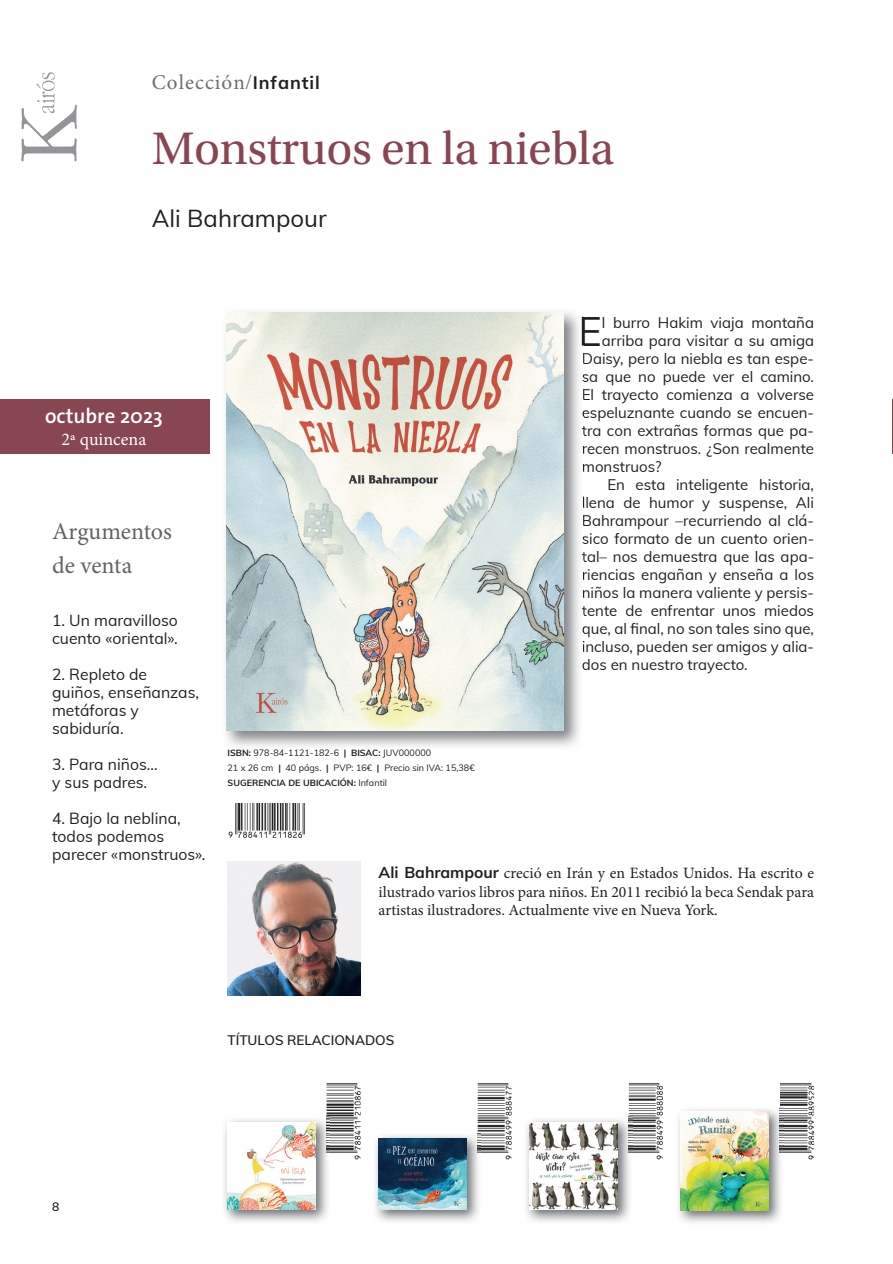
<style>
.page{position:relative;width:893px;height:1264px;background:#fff}
.page>*{position:absolute;margin:0;border:0;box-sizing:border-box;transform-origin:0 0}
.t1{font:48px "Utopia Kairos";letter-spacing:-.005em;color:#884552}
.t2{font:40.35px "Muli";color:#231f20}
.t3{font:24px/34.5px "Minion Pro";color:#636366}
.t4{font:24px "Muli";color:#231f20}
.t5{font:21px "Minion Pro";color:#6c6d70}
.t6{font:600 21px "The Sans";color:#fff}
.t7{font:18px "Minion Pro";color:#fff}
.t8{font:15.75px/18.9px "Minion Pro";color:#231f20;text-align:justify}
.t9{font:15.75px/18px "Muli";color:#231f20}
.t10{font:15px "Muli";color:#231f20}
.t11{font:600 13.5px "Muli";color:#231f20}
.t12{font:600 12px "Muli";color:#231f20}
.t13{font:9px/15px "Muli";color:#231f20}
.s1{font-family:"Times"}
.s2{font-family:"Muli";font-weight:700;font-size:18px;color:#231f20}
.s3{font-weight:700}
.s4{font-family:"Muli";font-weight:700}
</style>
<div class="page">
<div style="left:0;top:399px;width:209px;height:54px;background:#884552"></div>
<hr style="left:891px;top:399px;width:1px;height:54px;background:#884552">
<img style="left:22px;top:72px;width:55px;height:90px">
<img style="left:780px;top:1083px;width:34px;height:77px">
<img style="left:628px;top:1083px;width:35px;height:77px">
<img style="left:477px;top:1083px;width:34px;height:77px">
<img style="left:326px;top:1083px;width:34px;height:77px">
<img style="left:678px;top:1107px;width:103px;height:116px">
<img style="left:780px;top:1106px;width:3px;height:54px">
<img style="left:681px;top:1111px;width:87px;height:99px">
<img style="left:526px;top:1119px;width:104px;height:103px">
<img style="left:628px;top:1116px;width:4px;height:44px">
<img style="left:529px;top:1121px;width:88px;height:88px">
<img style="left:375px;top:1135px;width:104px;height:87px">
<img style="left:477px;top:1132px;width:4px;height:28px">
<img style="left:378px;top:1137px;width:88px;height:72px">
<img style="left:224px;top:1119px;width:104px;height:103px">
<img style="left:326px;top:1116px;width:4px;height:44px">
<img style="left:227px;top:1121px;width:88px;height:88px">
<img style="left:227px;top:861px;width:133px;height:134px">
<img style="left:228px;top:803px;width:77px;height:34px">
<img style="left:225px;top:311px;width:358px;height:436px">
<img style="left:581px;top:317px;width:2px;height:28px">
<svg style="left:582px;top:352px;width:2px;height:119px"></svg>
<svg style="left:582px;top:496px;width:2px;height:47px"></svg>
<svg style="left:582px;top:550px;width:2px;height:65px"></svg>
<svg style="left:582px;top:622px;width:2px;height:51px"></svg>
<img style="left:227px;top:312px;width:336px;height:418px">
<h3 class="t5" style="left:152px;top:68px;width:169px">Colección<span class="s1">/</span><span class="s2">Infantil</span></h3>
<h1 class="t1" style="left:152px;top:121px;width:464px">Monstruos en la niebla</h1>
<h3 class="t4" style="left:152px;top:200px;width:176px">Ali Bahrampour</h3>
<h3 class="t6" style="left:45px;top:398px;width:119px">octubre 2023</h3>
<p class="t7" style="left:62px;top:427px;width:86px">2ª quincena</p>
<h3 class="t3" style="left:52px;top:514px;width:121px">Argumentos de venta</h3>
<p class="t9" style="left:52px;top:610px;width:127px">1. Un maravilloso cuento «oriental».</p>
<p class="t9" style="left:52px;top:664px;width:148px">2. Repleto de guiños, enseñanzas, metáforas y sabiduría.</p>
<p class="t9" style="left:52px;top:754px;width:107px">3. Para niños… y sus padres.</p>
<p class="t9" style="left:52px;top:808px;width:155px">4. Bajo la neblina, todos podemos parecer «monstruos».</p>
<p class="t13" style="left:227px;top:745px;width:249px"><span class="s3">ISBN:</span> 978-84-1121-182-6 <span class="s3">| BISAC:</span> JUV000000<br>21 x 26 cm <span class="s3">|</span> 40 págs. <span class="s3">|</span> PVP: 16€ <span class="s3">|</span> Precio sin IVA: 15,38€<br><span class="s3">SUGERENCIA DE UBICACIÓN:</span> Infantil</p>
<h2 class="t2" style="left:578px;top:301px;width:25px">E</h2>
<p class="t10" style="left:602px;top:311px;width:213px">l burro Hakim viaja montaña</p>
<p class="t10" style="left:602px;top:329px;width:213px">arriba para visitar a su amiga</p>
<p class="t10" style="left:581px;top:347px;width:234px">Daisy, pero la niebla es tan espe-</p>
<p class="t10" style="left:581px;top:365px;width:234px">sa que no puede ver el camino.</p>
<p class="t10" style="left:581px;top:383px;width:234px">El trayecto comienza a volverse</p>
<p class="t10" style="left:581px;top:401px;width:234px">espeluznante cuando se encuen-</p>
<p class="t10" style="left:581px;top:419px;width:234px">tra con extrañas formas que pa-</p>
<p class="t10" style="left:581px;top:437px;width:234px">recen monstruos. ¿Son realmente</p>
<p class="t10" style="left:581px;top:455px;width:81px">monstruos?</p>
<p class="t10" style="left:607px;top:473px;width:208px">En esta inteligente historia,</p>
<p class="t10" style="left:581px;top:491px;width:234px">llena de humor y suspense, Ali</p>
<p class="t10" style="left:581px;top:509px;width:234px">Bahrampour –recurriendo al clá-</p>
<p class="t10" style="left:581px;top:527px;width:234px">sico formato de un cuento orien-</p>
<p class="t10" style="left:581px;top:545px;width:234px">tal– nos demuestra que las apa-</p>
<p class="t10" style="left:581px;top:563px;width:234px">riencias engañan y enseña a los</p>
<p class="t10" style="left:581px;top:581px;width:234px">niños la manera valiente y persis-</p>
<p class="t10" style="left:581px;top:599px;width:234px">tente de enfrentar unos miedos</p>
<p class="t10" style="left:581px;top:617px;width:234px">que, al final, no son tales sino que,</p>
<p class="t10" style="left:581px;top:635px;width:234px">incluso, pueden ser amigos y alia-</p>
<p class="t10" style="left:581px;top:653px;width:167px">dos en nuestro trayecto.</p>
<p class="t8" style="left:378px;top:863px;width:437px"><span class="s4">Ali Bahrampour</span> creció en Irán y en Estados Unidos. Ha escrito e ilustrado varios libros para niños. En 2011 recibió la beca Sendak para artistas ilustradores. Actualmente vive en Nueva York.</p>
<p class="t12" style="left:52px;top:1197px;width:9px">8</p>
<p class="t11" style="left:227px;top:1030px;width:168px">TÍTULOS RELACIONADOS</p>
</div>
